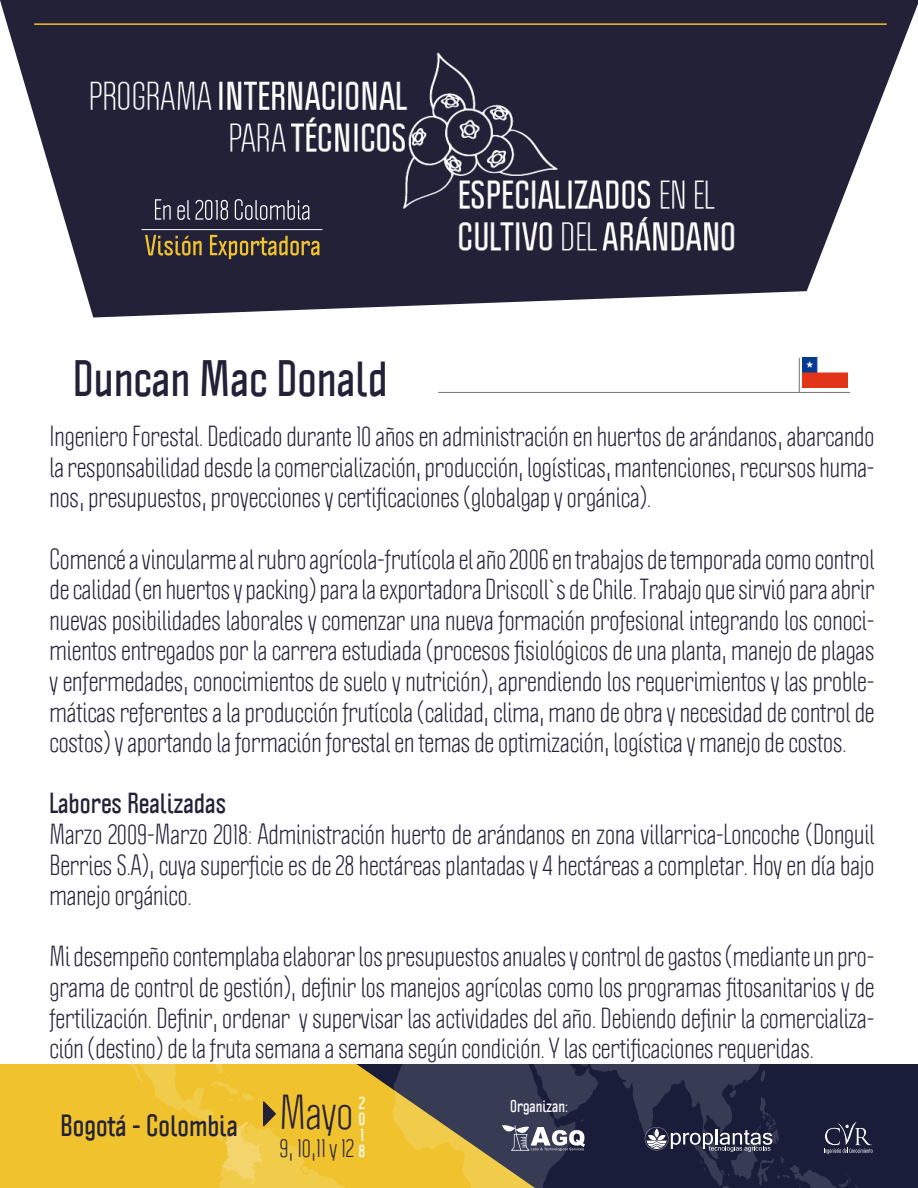
<style>
.page{position:relative;width:918px;height:1188px;background:#fff}
.page>*{position:absolute;margin:0;border:0;box-sizing:border-box;transform-origin:0 0}
.t1{font:700 45px "Politica";color:#232138}
.t2{font:43.05px "Politica";color:#242037}
.t3{font:700 27px "Politica";color:#232138}
.t4{font:25.5px/30.6px "Politica";color:#232138;text-align:justify}
.t5{font:700 25.5px "Politica";color:#232138}
.t6{font:22.95px "Politica";color:#242037}
.t7{font:700 15.75px/15.8px "Politica";color:#fffffd;text-align:justify}
.t8{font:700 15px "Politica";color:#fff}
</style>
<div class="page">
<svg style="left:0;top:0;width:918px;height:318px;fill:#232138"></svg>
<img style="left:63px;top:49px;width:745px;height:210px">
<hr style="left:34px;top:23px;width:853px;height:2px;background:#f0c32e">
<svg style="left:155px;top:199px;width:16px;height:21px"></svg>
<svg style="left:177px;top:200px;width:51px;height:20px"></svg>
<svg style="left:235px;top:199px;width:74px;height:21px;background:#545264"></svg>
<svg style="left:145px;top:235px;width:57px;height:20px"></svg>
<svg style="left:210px;top:235px;width:109px;height:24px;background:#605134"></svg>
<hr style="left:142px;top:229px;width:180px;height:1px;background:#fff">
<svg style="left:354px;top:1065px;width:38px;height:123px;background:#ddb42e"></svg>
<svg style="left:392px;top:1065px;width:526px;height:123px;background:#4b4744"></svg>
<svg style="left:645px;top:1090px;width:228px;height:98px;background:#2a2d47"></svg>
<img style="left:503px;top:1125px;width:82px;height:25px">
<svg style="left:0;top:1065px;width:345px;height:123px;background:#efc333"></svg>
<img style="left:803px;top:358px;width:45px;height:30px">
<hr style="left:438px;top:392px;width:412px;height:1px;background:#727276">
<hr style="left:799px;top:358px;width:1px;height:34px;background:#727276">
<h1 class="t1" style="left:72px;top:349px;width:317px">Duncan Mac Donald</h1>
<p class="t4" style="left:49px;top:421px;width:827px">Ingeniero Forestal. Dedicado durante 10 años en administración en huertos de arándanos, abarcando la responsabilidad desde la comercialización, producción, logísticas, mantenciones, recursos huma&shy;nos, presupuestos, proyecciones y certificaciones (globalgap y orgánica).</p>
<p class="t4" style="left:49px;top:544px;width:827px">Comencé a vincularme al rubro agrícola-frutícola el año 2006 en trabajos de temporada como control de calidad (en huertos y packing) para la exportadora Driscoll`s de Chile. Trabajo que sirvió para abrir nuevas posibilidades laborales y comenzar una nueva formación profesional integrando los conoci&shy;mientos entregados por la carrera estudiada (procesos fisiológicos de una planta, manejo de plagas y enfermedades, conocimientos de suelo y nutrición), aprendiendo los requerimientos y las proble&shy;máticas referentes a la producción frutícola (calidad, clima, mano de obra y necesidad de control de costos) y aportando la formación forestal en temas de optimización, logística y manejo de costos.</p>
<p class="t5" style="left:49px;top:786px;width:178px">Labores Realizadas</p>
<p class="t4" style="left:49px;top:819px;width:827px">Marzo 2009-Marzo 2018: Administración huerto de arándanos en zona villarrica-Loncoche (Donguil Berries S.A), cuya superficie es de 28 hectáreas plantadas y 4 hectáreas a completar. Hoy en día bajo manejo orgánico.</p>
<p class="t4" style="left:49px;top:941px;width:827px">Mi desempeño contemplaba elaborar los presupuestos anuales y control de gastos (mediante un pro&shy;grama de control de gestión), definir los manejos agrícolas como los programas fitosanitarios y de fertilización. Definir, ordenar y supervisar las actividades del año. Debiendo definir la comercializa&shy;ción (destino) de la fruta semana a semana según condición. Y las certificaciones requeridas.</p>
<p class="t3" style="left:60px;top:1108px;width:179px">Bogotá - Colombia</p>
<h2 class="t2" style="left:279px;top:1085px;width:75px">Mayo</h2>
<p class="t6" style="left:279px;top:1133px;width:76px">9, 10,11 y 12</p>
<p class="t7" style="left:358px;top:1095px;width:8px">2<br>0<br>1<br>8</p>
<p class="t8" style="left:510px;top:1096px;width:59px">Organizan:</p>
</div>
